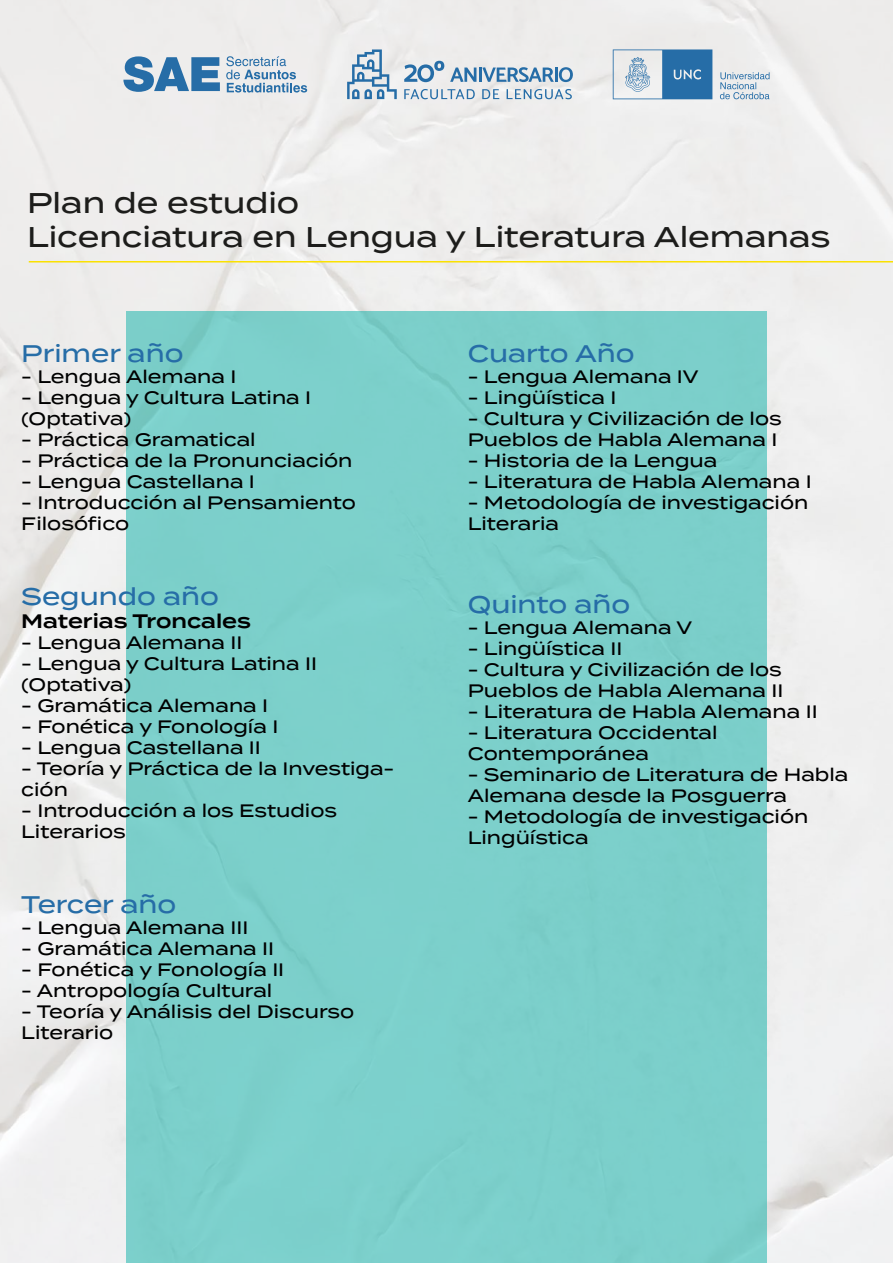
<style>
.page{position:relative;width:893px;height:1263px;background:#eeeeed}
.page>*{position:absolute;margin:0;border:0;box-sizing:border-box;transform-origin:0 0}
.t1{font:500 28.5px/34.2px "Termina";color:#1d1d1b}
.t2{font:500 24px "Termina";color:#266da7}
.t3{font:600 19.5px "Termina";color:#000}
.t4{font:500 18px/21px "Termina";color:#000}
</style>
<div class="page">
<svg style="left:720px;top:72px;width:50px;height:27px"></svg>
<svg style="left:613px;top:49px;width:99px;height:50px"></svg>
<svg style="left:347px;top:49px;width:50px;height:50px"></svg>
<svg style="left:404px;top:61px;width:40px;height:21px"></svg>
<svg style="left:450px;top:68px;width:26px;height:14px"></svg>
<hr style="left:479px;top:68px;width:3px;height:14px;background:#266da7">
<svg style="left:482px;top:67px;width:91px;height:15px"></svg>
<svg style="left:404px;top:89px;width:71px;height:10px"></svg>
<svg style="left:482px;top:89px;width:17px;height:10px"></svg>
<svg style="left:507px;top:89px;width:65px;height:10px"></svg>
<svg style="left:226px;top:56px;width:81px;height:37px"></svg>
<svg style="left:123px;top:56px;width:97px;height:36px"></svg>
<div style="left:126px;top:311px;width:641px;height:952px;background:#7ccfcb"></div>
<hr style="left:29px;top:261px;width:864px;height:1px;background:#fae101">
<h1 class="t1" style="left:27px;top:185px;width:805px">Plan de estudio<br>Licenciatura en Lengua y Literatura Alemanas</h1>
<h2 class="t2" style="left:21px;top:336px;width:164px">Primer año</h2>
<p class="t4" style="left:21px;top:366px;width:217px">- Lengua Alemana I</p>
<p class="t4" style="left:21px;top:387px;width:291px">- Lengua y Cultura Latina I (Optativa)</p>
<p class="t4" style="left:21px;top:429px;width:236px">- Práctica Gramatical</p>
<p class="t4" style="left:21px;top:450px;width:333px">- Práctica de la Pronunciación</p>
<p class="t4" style="left:21px;top:471px;width:235px">- Lengua Castellana I</p>
<p class="t4" style="left:21px;top:492px;width:336px">- Introducción al Pensamiento<br>Filosófico</p>
<h2 class="t2" style="left:21px;top:579px;width:199px">Segundo año</h2>
<p class="t3" style="left:21px;top:606px;width:231px">Materias Troncales</p>
<p class="t4" style="left:21px;top:631px;width:223px">- Lengua Alemana II</p>
<p class="t4" style="left:21px;top:652px;width:297px">- Lengua y Cultura Latina II (Optativa)</p>
<p class="t4" style="left:21px;top:694px;width:248px">- Gramática Alemana I</p>
<p class="t4" style="left:21px;top:715px;width:259px">- Fonética y Fonología I</p>
<p class="t4" style="left:21px;top:736px;width:241px">- Lengua Castellana II</p>
<p class="t4" style="left:21px;top:757px;width:375px">- Teoría y Práctica de la Investiga&shy;ción</p>
<p class="t4" style="left:21px;top:799px;width:317px">- Introducción a los Estudios<br>Literarios</p>
<h2 class="t2" style="left:21px;top:886px;width:157px">Tercer año</h2>
<p class="t4" style="left:21px;top:916px;width:229px">- Lengua Alemana III</p>
<p class="t4" style="left:21px;top:937px;width:254px">- Gramática Alemana II</p>
<p class="t4" style="left:21px;top:958px;width:264px">- Fonética y Fonología II</p>
<p class="t4" style="left:21px;top:979px;width:253px">- Antropología Cultural</p>
<p class="t4" style="left:21px;top:1000px;width:335px">- Teoría y Análisis del Discurso<br>Literario</p>
<h2 class="t2" style="left:468px;top:336px;width:168px">Cuarto Año</h2>
<p class="t4" style="left:468px;top:366px;width:232px">- Lengua Alemana IV</p>
<p class="t4" style="left:468px;top:387px;width:150px">- Lingüística I</p>
<p class="t4" style="left:468px;top:408px;width:315px">- Cultura y Civilización de los<br>Pueblos de Habla Alemana I</p>
<p class="t4" style="left:468px;top:450px;width:251px">- Historia de la Lengua</p>
<p class="t4" style="left:468px;top:471px;width:345px">- Literatura de Habla Alemana I</p>
<p class="t4" style="left:468px;top:492px;width:342px">- Metodología de investigación<br>Literaria</p>
<h2 class="t2" style="left:468px;top:586px;width:164px">Quinto año</h2>
<p class="t4" style="left:468px;top:616px;width:226px">- Lengua Alemana V</p>
<p class="t4" style="left:468px;top:637px;width:156px">- Lingüística II</p>
<p class="t4" style="left:468px;top:658px;width:317px">- Cultura y Civilización de los<br>Pueblos de Habla Alemana II</p>
<p class="t4" style="left:468px;top:700px;width:351px">- Literatura de Habla Alemana II</p>
<p class="t4" style="left:468px;top:721px;width:251px">- Literatura Occidental<br>Contemporánea</p>
<p class="t4" style="left:468px;top:763px;width:382px">- Seminario de Literatura de Habla<br>Alemana desde la Posguerra</p>
<p class="t4" style="left:468px;top:805px;width:342px">- Metodología de investigación<br>Lingüística</p>
</div>
